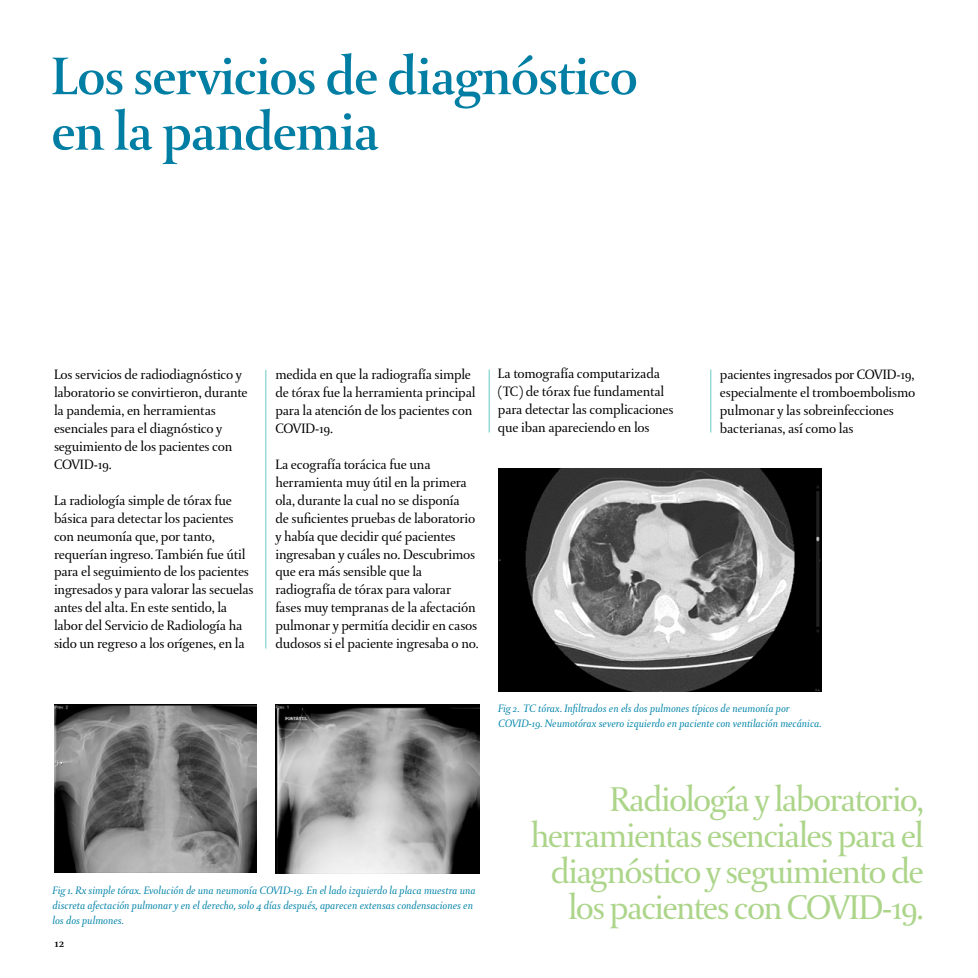
<style>
.page{position:relative;width:978px;height:978px;background:#fff}
.page>*{position:absolute;margin:0;border:0;box-sizing:border-box;transform-origin:0 0}
.t1{font:500 55.5px/55.5px "DTL Paradox T";letter-spacing:-.02em;color:#007ea3}
.t2{font:36px/36px "DTL Paradox ST";letter-spacing:-.045em;color:#acd58a;text-align:right}
.t3{font:14.25px/18px "DTL Paradox ST";letter-spacing:-.015em;color:#000}
.t4{font:500 12px "DTL Paradox T Caps";color:#000}
.t5{font:italic 11.25px/15px "DTL Paradox ST";color:#0084a9}
</style>
<div class="page">
<hr style="left:266px;top:370px;width:1px;height:278px;background:#66c8c8">
<hr style="left:489px;top:369px;width:1px;height:63px;background:#66c8c8">
<hr style="left:711px;top:369px;width:1px;height:63px;background:#66c8c8">
<img style="left:54px;top:704px;width:203px;height:168px">
<img style="left:276px;top:704px;width:204px;height:169px">
<img style="left:498px;top:468px;width:324px;height:224px">
<h1 class="t1" style="left:51px;top:49px;width:588px">Los servicios de diagnóstico en la pandemia</h1>
<p class="t3" style="left:54px;top:365px;width:195px">Los servicios de radiodiagnóstico y laboratorio se convirtieron, durante la pandemia, en herramientas esenciales para el diagnóstico y seguimiento de los pacientes con<br>COVID-19.</p>
<p class="t3" style="left:54px;top:491px;width:201px">La radiología simple de tórax fue básica para detectar los pacientes con neumonía que, por tanto, requerían ingreso. También fue útil para el seguimiento de los pacientes ingresados y para valorar las secuelas antes del alta. En este sentido, la labor del Servicio de Radiología ha sido un regreso a los orígenes, en la</p>
<p class="t3" style="left:275px;top:365px;width:202px">medida en que la radiografía simple de tórax fue la herramienta principal para la atención de los pacientes con<br>COVID-19.</p>
<p class="t3" style="left:275px;top:455px;width:205px">La ecografía torácica fue una herramienta muy útil en la primera ola, durante la cual no se disponía<br>de suficientes pruebas de laboratorio y había que decidir qué pacientes ingresaban y cuáles no. Descubrimos que era más sensible que la radiografía de tórax para valorar fases muy tempranas de la afectación pulmonar y permitía decidir en casos dudosos si el paciente ingresaba o no.</p>
<p class="t3" style="left:498px;top:365px;width:177px">La tomografía computarizada (TC) de tórax fue fundamental para detectar las complicaciones que iban apareciendo en los</p>
<p class="t3" style="left:720px;top:365px;width:197px">pacientes ingresados por COVID-19, especialmente el tromboembolismo pulmonar y las sobreinfecciones bacterianas, así como las</p>
<p class="t5" style="left:53px;top:883px;width:425px">Fig 1. Rx simple tórax. Evolución de una neumonía COVID-19. En el lado izquierdo la placa muestra una discreta afectación pulmonar y en el derecho, solo 4 días después, aparecen extensas condensaciones en los dos pulmones.</p>
<p class="t4" style="left:54px;top:936px;width:12px">12</p>
<p class="t5" style="left:498px;top:701px;width:325px">Fig 2. TC tórax. Infiltrados en els dos pulmones típicos de neumonía por<br>COVID-19. Neumotórax severo izquierdo en paciente con ventilación mecánica.</p>
<h2 class="t2" style="left:530px;top:781px;width:395px">Radiología y laboratorio, herramientas esenciales para el diagnóstico y seguimiento de los pacientes con COVID-19.</h2>
</div>
